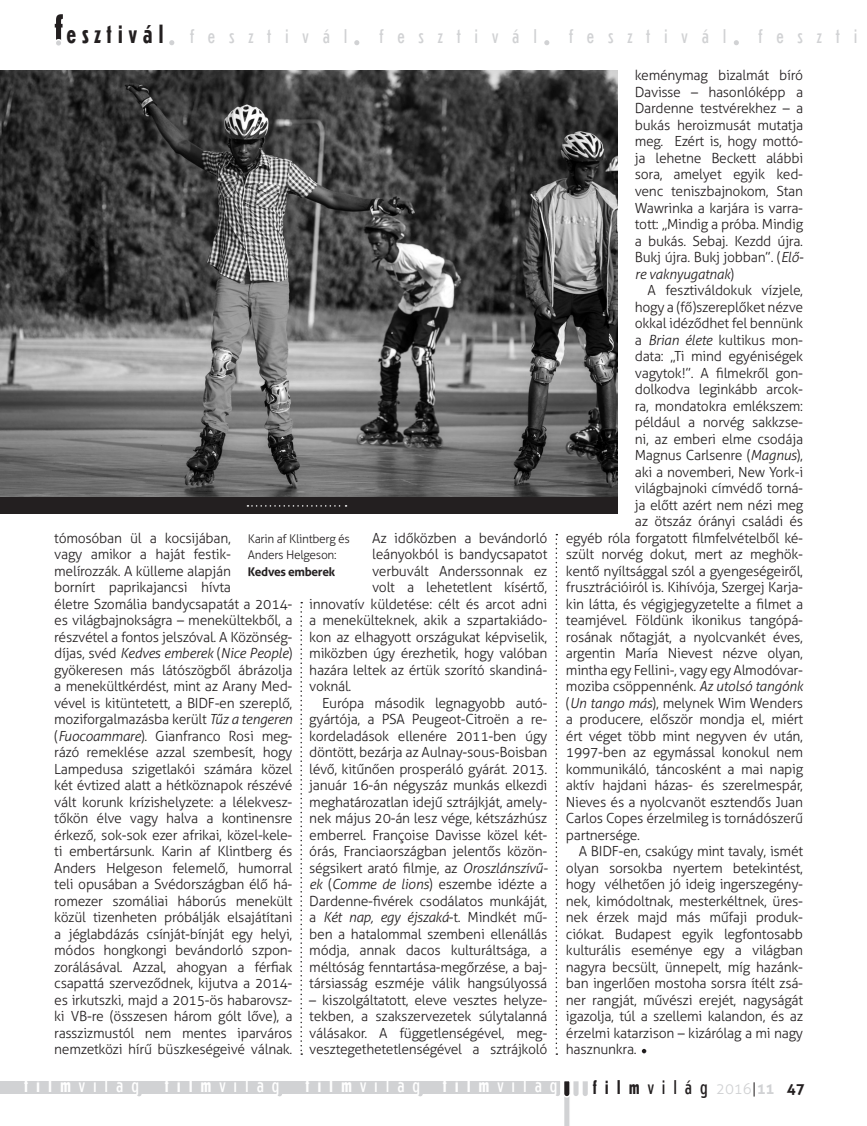
<style>
.page{position:relative;width:867px;height:1126px;background:#fff}
.page>*{position:absolute;margin:0;border:0;box-sizing:border-box;transform-origin:0 0}
.t1{font:300 condensed 19.8px "Erbar LT";letter-spacing:.7em;color:#d1d2d4}
.t2{font:300 condensed 19.8px "Erbar LT";letter-spacing:.4em;color:#fff}
.t3{font:300 condensed 19.8px "Erbar LT";letter-spacing:.4em;color:#231f20}
.t4{font:700 15px "Aller";color:#231f20}
.új_Filmvilág{font:300 13.95px/16.5px "Aller";letter-spacing:-.02em;color:#231f20;text-align:justify}
.t5{font:300 12px/16.5px "Aller";letter-spacing:-.025em;color:#231f20}
.s1{font-weight:700;font-size:26.1px;color:#231f20}
.s2{font-style:italic}
.s3{font-weight:700}
.s4{font-family:"Aller";font-stretch:normal;font-size:15px;color:#d1d2d4}
.s5{font-family:"Aller";font-stretch:normal;font-size:15px}
.s6{font-family:"Aller";font-weight:700;font-stretch:normal;font-size:15px;color:#d1d2d4}
</style>
<div class="page">
<svg style="left:418px;top:1093px;width:5px;height:3px"></svg>
<svg style="left:136px;top:1093px;width:6px;height:3px"></svg>
<svg style="left:55px;top:14px;width:8px;height:26px"></svg>
<svg style="left:169px;top:40px;width:5px;height:5px"></svg>
<svg style="left:354px;top:40px;width:5px;height:5px"></svg>
<svg style="left:544px;top:40px;width:5px;height:5px"></svg>
<svg style="left:734px;top:40px;width:5px;height:5px"></svg>
<div style="left:0;top:1081px;width:560px;height:12px;background:#d1d2d4"></div>
<svg style="left:555px;top:1081px;width:33px;height:45px"></svg>
<svg style="left:277px;top:1093px;width:5px;height:3px"></svg>
<div style="left:55px;top:40px;width:7px;height:6px;background:#d1d2d4;border-radius:50%"></div>
<div style="left:55px;top:39px;width:8px;height:8px;border:2px solid #fff;border-radius:50%"></div>
<svg style="left:556px;top:534px;width:1px;height:521px"></svg>
<svg style="left:300px;top:602px;width:2px;height:453px"></svg>
<img style="left:0;top:71px;width:618px;height:426px">
<div style="left:0;top:497px;width:618px;height:17px;background:#231f20"></div>
<svg style="left:247px;top:505px;width:100px;height:2px"></svg>
<svg style="left:642px;top:1049px;width:4px;height:4px"></svg>
<h1 class="t1" style="left:67px;top:24px;width:282px"><span class="s1">esztivál</span> fesztivál</h1>
<h1 class="t1" style="left:379px;top:24px;width:159px">fesztivál</h1>
<h1 class="t1" style="left:569px;top:24px;width:159px">fesztivál</h1>
<h1 class="t1" style="left:758px;top:24px;width:100px">feszti</h1>
<p class="új_Filmvilág" style="left:372px;top:529px;width:177px">Az időközben a bevándorló</p>
<p class="új_Filmvilág" style="left:372px;top:546px;width:177px">leányokból is bandycsapatot</p>
<p class="új_Filmvilág" style="left:372px;top:562px;width:177px">verbuvált Anderssonnak ez</p>
<p class="új_Filmvilág" style="left:372px;top:579px;width:177px">volt a lehetetlent kísértő,</p>
<p class="új_Filmvilág" style="left:309px;top:595px;width:240px">innovatív küldetése: célt és arcot adni</p>
<p class="új_Filmvilág" style="left:309px;top:612px;width:240px">a menekülteknek, akik a szpartakiádo-</p>
<p class="új_Filmvilág" style="left:309px;top:628px;width:240px">kon az elhagyott országukat képviselik,</p>
<p class="új_Filmvilág" style="left:309px;top:645px;width:240px">miközben úgy érezhetik, hogy valóban</p>
<p class="új_Filmvilág" style="left:309px;top:661px;width:240px">hazára leltek az értük szorító skandiná-</p>
<p class="új_Filmvilág" style="left:309px;top:678px;width:44px">voknál.</p>
<p class="új_Filmvilág" style="left:309px;top:694px;width:240px;text-indent:13px">Európa második legnagyobb autó&shy;gyártója, a PSA Peugeot-Citroën a re&shy;kordeladások ellenére 2011-ben úgy döntött, bezárja az Aulnay-sous-Boisban lévő, kitűnően prosperáló gyárát. 2013. január 16-án négyszáz munkás elkezdi meghatározatlan idejű sztrájkját, amely&shy;nek május 20-án lesz vége, kétszázhúsz emberrel. Françoise Davisse közel két&shy;órás, Franciaországban jelentős közön&shy;ségsikert arató filmje, az <span class="s2">Oroszlánszívű&shy;ek</span> (<span class="s2">Comme de lions</span>) eszembe idézte a Dardenne-fivérek csodálatos munkáját, a <span class="s2">Két nap, egy éjszaká</span>-t. Mindkét mű&shy;ben a hatalommal szembeni ellenállás módja, annak dacos kulturáltsága, a méltóság fenntartása-megőrzése, a baj&shy;társiasság eszméje válik hangsúlyossá</p>
<p class="új_Filmvilág" style="left:309px;top:991px;width:240px">– kiszolgáltatott, eleve vesztes helyze&shy;tekben, a szakszervezetek súlytalanná válásakor. A függetlenségével, meg&shy;vesztegethetetlenségével a sztrájkoló</p>
<p class="új_Filmvilág" style="left:54px;top:529px;width:240px;text-align:left">tómosóban ül a kocsijában,<br>vagy amikor a haját festik&shy;melírozzák. A külleme alapján<br>bornírt paprikajancsi hívta<br>életre Szomália bandycsapatát a 2014- es világbajnokságra – menekültekből, a részvétel a fontos jelszóval. A Közönség&shy;díjas, svéd <span class="s2">Kedves emberek</span> (<span class="s2">Nice People</span>) gyökeresen más látószögből ábrázolja a menekültkérdést, mint az Arany Med&shy;vével is kitüntetett, a BIDF-en szereplő, moziforgalmazásba került <span class="s2">Tűz a tengeren </span>(<span class="s2">Fuocoammare</span>). Gianfranco Rosi meg&shy;rázó remeklése azzal szembesít, hogy Lampedusa szigetlakói számára közel két évtized alatt a hétköznapok részévé vált korunk krízishelyzete: a lélekvesz&shy;tőkön élve vagy halva a kontinensre érkező, sok-sok ezer afrikai, közel-kele&shy;ti embertársunk. Karin af Klintberg és Anders Helgeson felemelő, humorral teli opusában a Svédországban élő há&shy;romezer szomáliai háborús menekült közül tizenheten próbálják elsajátítani a jéglabdázás csínját-bínját egy helyi, módos hongkongi bevándorló szpon&shy;zorálásával. Azzal, ahogyan a férfiak csapattá szerveződnek, kijutva a 2014- es irkutszki, majd a 2015-ös habarovsz&shy;ki VB-re (összesen három gólt lőve), a rasszizmustól nem mentes iparváros nemzetközi hírű büszkeségeivé válnak.</p>
<p class="t5" style="left:248px;top:530px;width:103px">Karin af Klintberg és<br>Anders Helgeson:<br><span class="s3">Kedves emberek</span></p>
<p class="új_Filmvilág" style="left:635px;top:67px;width:170px">keménymag bizalmát bíró Davisse – hasonlóképp a Dardenne testvérekhez – a bukás heroizmusát mutatja meg. Ezért is, hogy mottó&shy;ja lehetne Beckett alábbi sora, amelyet egyik ked&shy;venc teniszbajnokom, Stan Wawrinka a karjára is varra&shy;tott: „Mindig a próba. Mindig a bukás. Sebaj. Kezdd újra.<br>Bukj újra. Bukj jobban”. (<span class="s2">Elő&shy;re vaknyugatnak</span>)</p>
<p class="új_Filmvilág" style="left:648px;top:282px;width:157px">A fesztiváldokuk vízjele,</p>
<p class="új_Filmvilág" style="left:635px;top:298px;width:170px">hogy a (fő)szereplőket nézve</p>
<p class="új_Filmvilág" style="left:635px;top:315px;width:170px">okkal idéződhet fel bennünk</p>
<p class="új_Filmvilág" style="left:635px;top:331px;width:170px">a <span class="s2">Brian élete</span> kultikus mon-</p>
<p class="új_Filmvilág" style="left:635px;top:348px;width:170px">data: „Ti mind egyéniségek</p>
<p class="új_Filmvilág" style="left:635px;top:364px;width:170px">vagytok!”. A filmekről gon-</p>
<p class="új_Filmvilág" style="left:635px;top:381px;width:170px">dolkodva leginkább arcok-</p>
<p class="új_Filmvilág" style="left:635px;top:397px;width:170px">ra, mondatokra emlékszem:</p>
<p class="új_Filmvilág" style="left:635px;top:414px;width:170px">például a norvég sakkzse-</p>
<p class="új_Filmvilág" style="left:635px;top:430px;width:170px">ni, az emberi elme csodája</p>
<p class="új_Filmvilág" style="left:635px;top:447px;width:170px">Magnus Carlsenre (<span class="s2">Magnus</span>),</p>
<p class="új_Filmvilág" style="left:635px;top:463px;width:170px">aki a novemberi, New York-i</p>
<p class="új_Filmvilág" style="left:635px;top:480px;width:170px">világbajnoki címvédő torná-</p>
<p class="új_Filmvilág" style="left:635px;top:496px;width:170px">ja előtt azért nem nézi meg</p>
<p class="új_Filmvilág" style="left:635px;top:513px;width:170px">az ötszáz órányi családi és</p>
<p class="új_Filmvilág" style="left:566px;top:529px;width:239px">egyéb róla forgatott filmfelvételből ké-</p>
<p class="új_Filmvilág" style="left:566px;top:546px;width:239px">szült norvég dokut, mert az meghök-</p>
<p class="új_Filmvilág" style="left:566px;top:562px;width:239px">kentő nyíltsággal szól a gyengeségeiről,</p>
<p class="új_Filmvilág" style="left:566px;top:579px;width:239px">frusztrációiról is. Kihívója, Szergej Karja-</p>
<p class="új_Filmvilág" style="left:566px;top:595px;width:239px">kin látta, és végigjegyzetelte a filmet a</p>
<p class="új_Filmvilág" style="left:566px;top:612px;width:239px">teamjével. Földünk ikonikus tangópá-</p>
<p class="új_Filmvilág" style="left:566px;top:628px;width:239px">rosának nőtagját, a nyolcvankét éves,</p>
<p class="új_Filmvilág" style="left:566px;top:645px;width:239px">argentin María Nievest nézve olyan,</p>
<p class="új_Filmvilág" style="left:566px;top:661px;width:239px">mintha egy Fellini-, vagy egy Almodóvar-</p>
<p class="új_Filmvilág" style="left:566px;top:678px;width:239px">moziba csöppennénk<span class="s2">. Az utolsó tangónk</span></p>
<p class="új_Filmvilág" style="left:566px;top:694px;width:239px">(<span class="s2">Un tango más</span>), melynek Wim Wenders</p>
<p class="új_Filmvilág" style="left:566px;top:711px;width:239px">a producere, először mondja el, miért</p>
<p class="új_Filmvilág" style="left:566px;top:727px;width:239px">ért véget több mint negyven év után,</p>
<p class="új_Filmvilág" style="left:566px;top:744px;width:239px">1997-ben az egymással konokul nem</p>
<p class="új_Filmvilág" style="left:566px;top:760px;width:239px">kommunikáló, táncosként a mai napig</p>
<p class="új_Filmvilág" style="left:566px;top:777px;width:239px">aktív hajdani házas- és szerelmespár,</p>
<p class="új_Filmvilág" style="left:566px;top:793px;width:239px">Nieves és a nyolcvanöt esztendős Juan</p>
<p class="új_Filmvilág" style="left:566px;top:810px;width:239px">Carlos Copes érzelmileg is tornádószerű</p>
<p class="új_Filmvilág" style="left:566px;top:826px;width:75px">partnersége.</p>
<p class="új_Filmvilág" style="left:566px;top:843px;width:239px;text-indent:13px">A BIDF-en, csakúgy mint tavaly, ismét olyan sorsokba nyertem betekintést, hogy vélhetően jó ideig ingerszegény&shy;nek, kimódoltnak, mesterkéltnek, üres&shy;nek érzek majd más műfaji produk&shy;ciókat. Budapest egyik legfontosabb kulturális eseménye egy a világban nagyra becsült, ünnepelt, míg hazánk&shy;ban ingerlően mostoha sorsra ítélt zsá&shy;ner rangját, művészi erejét, nagyságát igazolja, túl a szellemi kalandon, és az érzelmi katarzison – kizárólag a mi nagy hasznunkra.</p>
<h1 class="t2" style="left:24px;top:1073px;width:116px"><span class="s3">film</span>világ</h1>
<h1 class="t2" style="left:165px;top:1073px;width:116px"><span class="s3">film</span>világ</h1>
<h1 class="t2" style="left:305px;top:1073px;width:254px"><span class="s3">film</span>világ <span class="s3">film</span>világ</h1>
<h1 class="t3" style="left:593px;top:1075px;width:183px"><span class="s3">film</span>világ <span class="s4">2016</span><span class="s5">|</span><span class="s6">11</span></h1>
<p class="t4" style="left:787px;top:1079px;width:19px">47</p>
</div>
